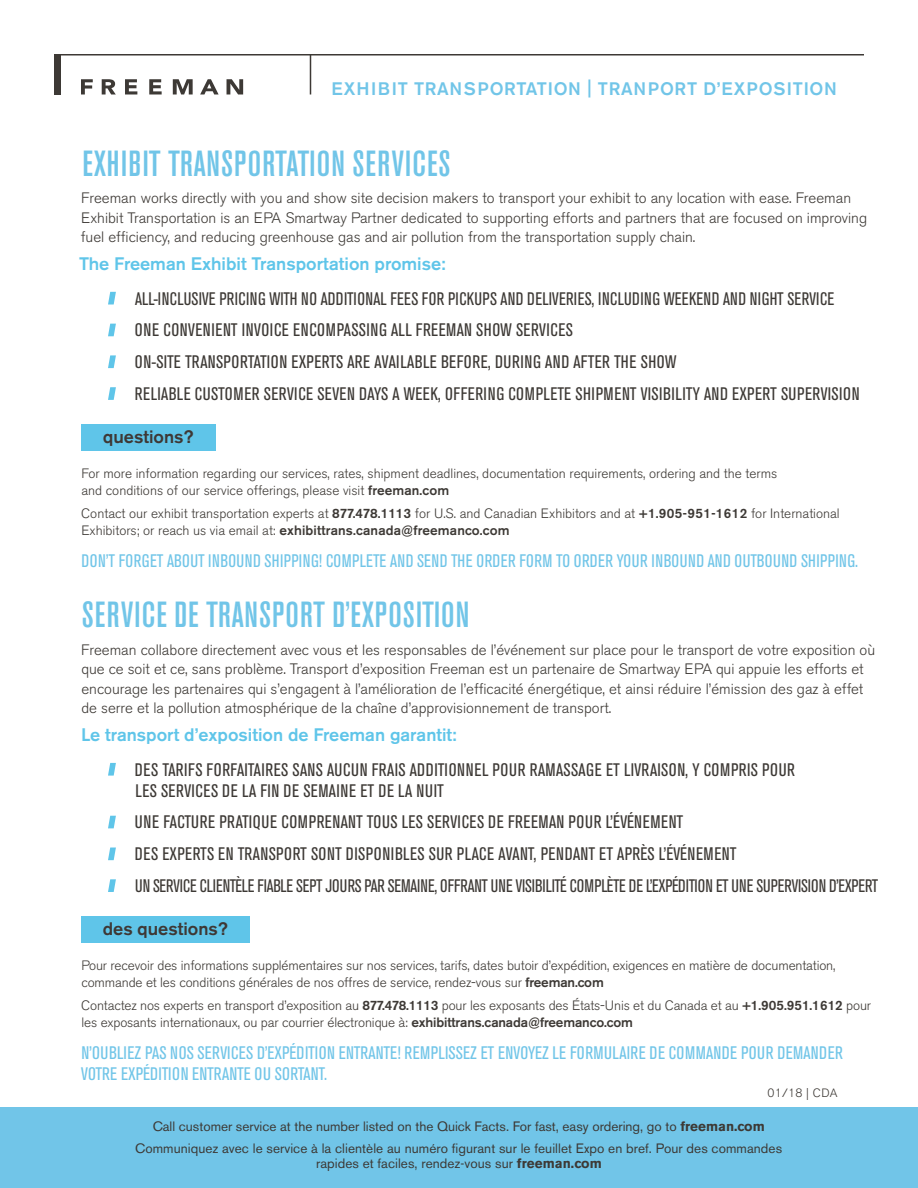
<style>
.page{position:relative;width:918px;height:1188px;background:#fff}
.page>*{position:absolute;margin:0;border:0;box-sizing:border-box;transform-origin:0 0}
.t1{font:500 condensed 36px "Akzidenz Grotesk BE";letter-spacing:.03em;color:#71c5e8}
.t2{font:condensed 18px/31.8px "Akzidenz Grotesk BE";letter-spacing:.02em;color:#3d3935}
.t3{font:condensed 18px/21px "Akzidenz Grotesk BE";letter-spacing:.01em;color:#71c5e8}
.t4{font:condensed 18px "Akzidenz Grotesk BE";letter-spacing:.03em;color:#71c5e8}
.t5{font:500 18px "Akzidenz Grotesk BE";color:#5fc5e9}
.t6{font:500 18px "Akzidenz Grotesk BE";letter-spacing:.04em;color:#71c5e8}
.t7{font:500 18px "Akzidenz Grotesk BE";color:#3e3835}
.t8{font:300 15px/19.5px "Akzidenz Grotesk BE";color:#3d3935}
.t9{font:300 13.5px/16.5px "Akzidenz Grotesk BE";letter-spacing:-.01em;color:#3d3935}
.t10{font:13.5px/21.8px "Akzidenz Grotesk BE";letter-spacing:.005em;color:#3d3935;text-align:center}
.t11{font:300 12px "Akzidenz Grotesk BE";letter-spacing:.025em;color:#3d3935}
.s1{font-weight:500}
.s2{font-weight:700}
</style>
<div class="page">
<hr style="left:55px;top:54px;width:809px;height:2px;background:#3d3935">
<div style="left:54px;top:54px;width:7px;height:40px;background:#3d3935"></div>
<svg style="left:227px;top:79px;width:16px;height:15px"></svg>
<svg style="left:81px;top:79px;width:12px;height:15px"></svg>
<svg style="left:102px;top:79px;width:14px;height:15px"></svg>
<svg style="left:125px;top:79px;width:12px;height:15px"></svg>
<svg style="left:149px;top:79px;width:13px;height:15px"></svg>
<svg style="left:173px;top:79px;width:20px;height:15px"></svg>
<svg style="left:200px;top:79px;width:19px;height:15px"></svg>
<div style="left:0;top:1107px;width:918px;height:81px;background:#71c5e8"></div>
<hr style="left:310px;top:54px;width:1px;height:40px;background:#3d3935">
<svg style="left:108px;top:292px;width:8px;height:12px"></svg>
<svg style="left:108px;top:324px;width:8px;height:12px"></svg>
<svg style="left:108px;top:355px;width:8px;height:13px"></svg>
<svg style="left:108px;top:387px;width:8px;height:13px"></svg>
<div style="left:81px;top:424px;width:135px;height:27px;background:#5fc5e9"></div>
<svg style="left:108px;top:763px;width:8px;height:13px"></svg>
<svg style="left:108px;top:816px;width:8px;height:12px"></svg>
<svg style="left:108px;top:848px;width:8px;height:12px"></svg>
<svg style="left:108px;top:879px;width:8px;height:13px"></svg>
<div style="left:81px;top:916px;width:169px;height:27px;background:#5fc5e9"></div>
<h2 class="t6" style="left:331px;top:77px;width:507px">EXHIBIT TRANSPORTATION | TRANPORT D’EXPOSITION</h2>
<h1 class="t1" style="left:82px;top:143px;width:370px">EXHIBIT TRANSPORTATION SERVICES</h1>
<p class="t8" style="left:81px;top:188px;width:788px">Freeman works directly with you and show site decision makers to transport your exhibit to any location with ease. Freeman<br>Exhibit Transportation is an EPA Smartway Partner dedicated to supporting efforts and partners that are focused on improving fuel efficiency, and reducing greenhouse gas and air pollution from the transportation supply chain.</p>
<h2 class="t5" style="left:79px;top:253px;width:368px">The Freeman Exhibit Transportation promise:</h2>
<p class="t2" style="left:135px;top:283px;width:726px">ALL-INCLUSIVE PRICING WITH NO ADDITIONAL FEES FOR PICKUPS AND DELIVERIES, INCLUDING WEEKEND AND NIGHT SERVICE ONE CONVENIENT INVOICE ENCOMPASSING ALL FREEMAN SHOW SERVICES<br>ON-SITE TRANSPORTATION EXPERTS ARE AVAILABLE BEFORE, DURING AND AFTER THE SHOW<br>RELIABLE CUSTOMER SERVICE SEVEN DAYS A WEEK, OFFERING COMPLETE SHIPMENT VISIBILITY AND EXPERT SUPERVISION</p>
<h2 class="t7" style="left:103px;top:426px;width:92px">questions?</h2>
<p class="t9" style="left:81px;top:466px;width:698px">For more information regarding our services, rates, shipment deadlines, documentation requirements, ordering and the terms and conditions of our service offerings, please visit <span class="s1">freeman.com</span></p>
<p class="t9" style="left:81px;top:505px;width:760px">Contact our exhibit transportation experts at <span class="s1">877.478.1113</span> for U.S. and Canadian Exhibitors and at <span class="s1">+1.905-951-1612</span> for International<br>Exhibitors; or reach us via email at: <span class="s1">exhibittrans.canada@freemanco.com</span></p>
<h2 class="t4" style="left:82px;top:550px;width:778px">DON’T FORGET ABOUT INBOUND SHIPPING! COMPLETE AND SEND THE ORDER FORM TO ORDER YOUR INBOUND AND OUTBOUND SHIPPING.</h2>
<h1 class="t1" style="left:82px;top:595px;width:389px">SERVICE DE TRANSPORT D’EXPOSITION</h1>
<p class="t8" style="left:81px;top:640px;width:795px">Freeman collabore directement avec vous et les responsables de l’événement sur place pour le transport de votre exposition où que ce soit et ce, sans problème. Transport d’exposition Freeman est un partenaire de Smartway EPA qui appuie les efforts et encourage les partenaires qui s’engagent à l’amélioration de l’efficacité énergétique, et ainsi réduire l’émission des gaz à effet de serre et la pollution atmosphérique de la chaîne d’approvisionnement de transport.</p>
<h2 class="t5" style="left:81px;top:724px;width:377px">Le transport d’exposition de Freeman garantit:</h2>
<h2 class="t2" style="left:135px;top:759px;width:662px;line-height:21px">DES TARIFS FORFAITAIRES SANS AUCUN FRAIS ADDITIONNEL POUR RAMASSAGE ET LIVRAISON, Y COMPRIS POUR<br>LES SERVICES DE LA FIN DE SEMAINE ET DE LA NUIT</h2>
<p class="t2" style="left:135px;top:807px;width:745px">UNE FACTURE PRATIQUE COMPRENANT TOUS LES SERVICES DE FREEMAN POUR L’ÉVÉNEMENT<br>DES EXPERTS EN TRANSPORT SONT DISPONIBLES SUR PLACE AVANT, PENDANT ET APRÈS L’ÉVÉNEMENT<br>UN SERVICE CLIENTÈLE FIABLE SEPT JOURS PAR SEMAINE, OFFRANT UNE VISIBILITÉ COMPLÈTE DE L’EXPÉDITION ET UNE SUPERVISION D’EXPERT</p>
<h2 class="t7" style="left:103px;top:918px;width:127px">des questions?</h2>
<p class="t9" style="left:81px;top:958px;width:756px">Pour recevoir des informations supplémentaires sur nos services, tarifs, dates butoir d’expédition, exigences en matière de documentation, commande et les conditions générales de nos offres de service, rendez-vous sur <span class="s1">freeman.com</span></p>
<p class="t9" style="left:81px;top:998px;width:791px">Contactez nos experts en transport d’exposition au <span class="s1">877.478.1113</span> pour les exposants des États-Unis et du Canada et au <span class="s1">+1.905.951.1612</span> pour les exposants internationaux, ou par courrier électronique à: <span class="s1">exhibittrans.canada@freemanco.com</span></p>
<h2 class="t3" style="left:81px;top:1042px;width:763px">N’OUBLIEZ PAS NOS SERVICES D’EXPÉDITION ENTRANTE! REMPLISSEZ ET ENVOYEZ LE FORMULAIRE DE COMMANDE POUR DEMANDER<br>VOTRE EXPÉDITION ENTRANTE OU SORTANT.</h2>
<p class="t11" style="left:767px;top:1086px;width:72px">01/18 | CDA</p>
<p class="t10" style="left:135px;top:1115px;width:648px">Call customer service at the number listed on the Quick Facts. For fast, easy ordering, go to <span class="s2">freeman.com<br></span>Communiquez avec le service à la clientèle au numéro figurant sur le feuillet Expo en bref. Pour des commandes</p>
<p class="t10" style="left:316px;top:1152px;width:287px">rapides et faciles, rendez-vous sur <span class="s2">freeman.com</span></p>
</div>
